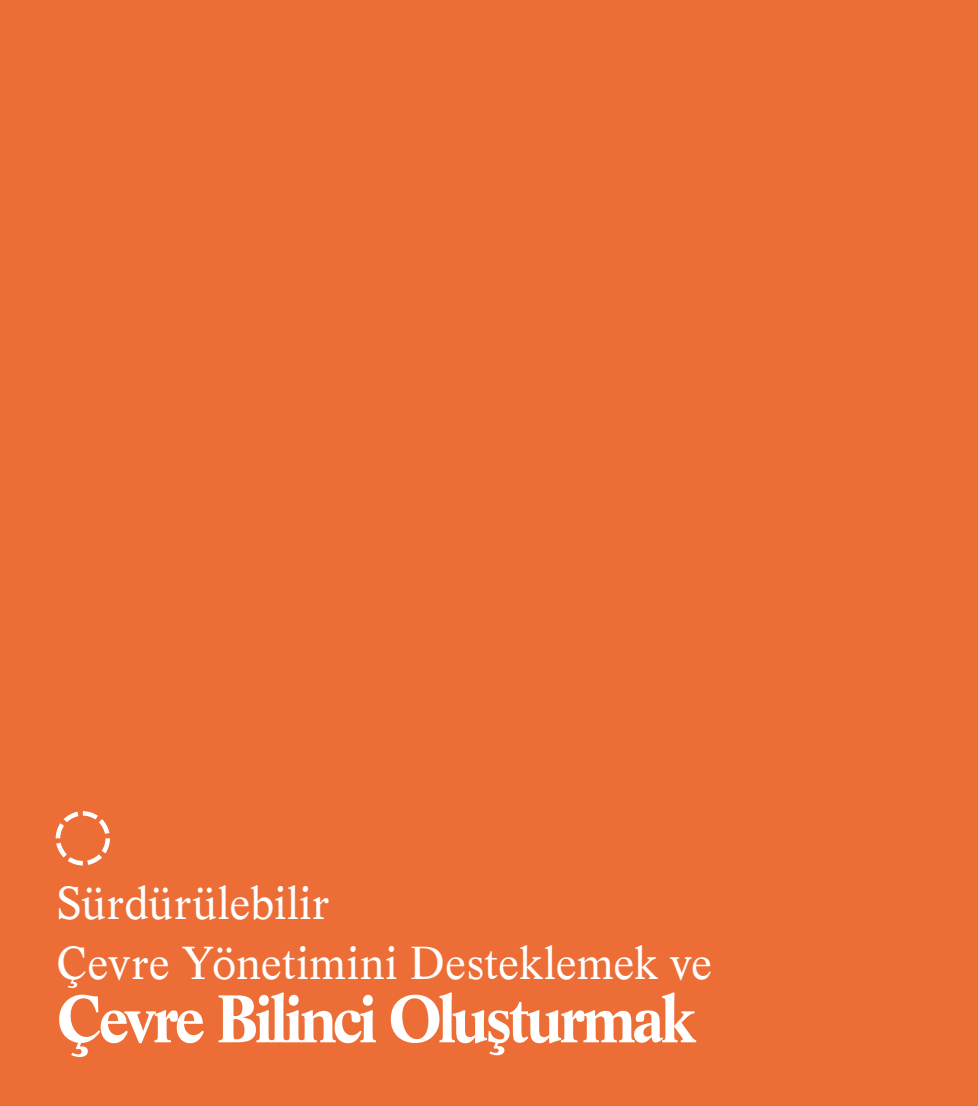
<style>
.page{position:relative;width:978px;height:1106px;background:#ec6e36}
.page>*{position:absolute;margin:0;border:0;box-sizing:border-box;transform-origin:0 0}
.t1{font:93.9px "Lucida Sans Unicode";color:#fff}
.t2{font:700 70.35px "Lyon";letter-spacing:-.055em;color:#fff}
.t3{font:48px/60px "Lyon";letter-spacing:-.005em;color:#fff}
</style>
<div class="page">
<h1 class="t1" style="left:45px;top:762px;width:76px">◌</h1>
<p class="t3" style="left:56px;top:873px;width:658px">Sürdürülebilir<br>Çevre Yönetimini Desteklemek ve</p>
<h2 class="t2" style="left:56px;top:978px;width:642px">Çevre Bilinci Oluşturmak</h2>
</div>
